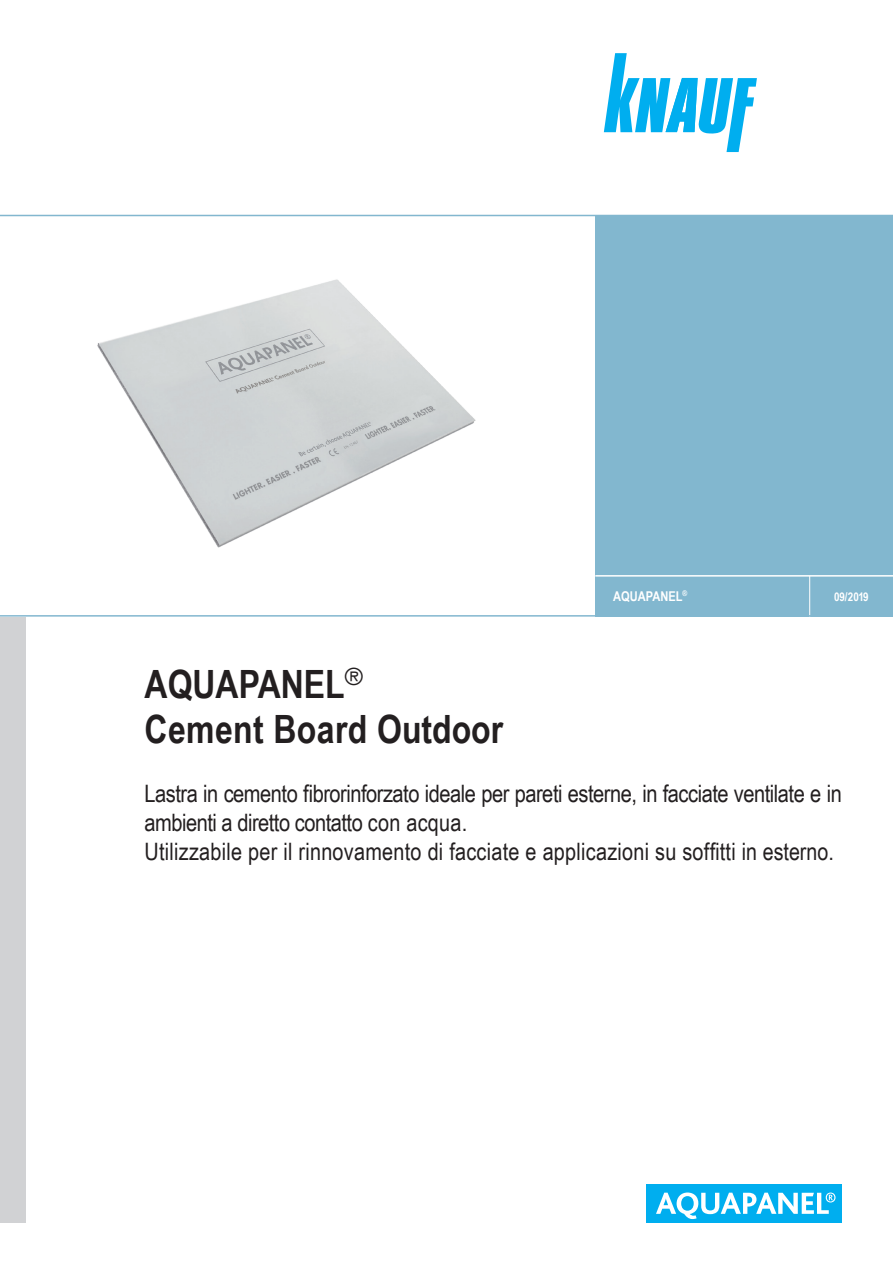
<style>
.page{position:relative;width:893px;height:1263px;background:#fff}
.page>*{position:absolute;margin:0;border:0;box-sizing:border-box;transform-origin:0 0}
.t1{font:700 39px/45px "Arial Narrow";color:#231f20}
.t2{font:24px/28.8px "Arial Narrow";letter-spacing:-.02em;color:#231f20}
.t3{font:700 13.5px "Arial Narrow";color:#fff}
.t4{font:700 12px "Arial Narrow";letter-spacing:-.02em;color:#fff}
.t5{font:700 7.8px "Arial Narrow";color:#fff}
</style>
<div class="page">
<img style="left:97px;top:279px;width:379px;height:269px">
<div style="left:0;top:617px;width:26px;height:605px;background:#d1d2d4"></div>
<svg style="left:604px;top:53px;width:153px;height:99px"></svg>
<div style="left:595px;top:215px;width:298px;height:402px;background:#82b7cf"></div>
<hr style="left:595px;top:575px;width:298px;height:2px;background:#fff">
<hr style="left:809px;top:576px;width:1px;height:41px;background:#fff">
<div style="left:646px;top:1184px;width:196px;height:38px;background:#00aeef"></div>
<svg style="left:656px;top:1192px;width:179px;height:27px"></svg>
<hr style="left:0;top:215px;width:893px;height:1px;background:#82b7cf">
<hr style="left:0;top:615px;width:893px;height:2px;background:#82b7cf">
<h1 class="t1" style="left:145px;top:660px;width:360px">AQUAPANEL<sup>®<br></sup>Cement Board Outdoor</h1>
<p class="t5" style="left:682px;top:588px;width:6px">®</p>
<p class="t3" style="left:613px;top:586px;width:71px">AQUAPANEL</p>
<p class="t4" style="left:834px;top:587px;width:36px">09/2019</p>
<p class="t2" style="left:145px;top:779px;width:699px">Lastra in cemento fibrorinforzato ideale per pareti esterne, in facciate ventilate e in ambienti a diretto contatto con acqua.<br>Utilizzabile per il rinnovamento di facciate e applicazioni su soffitti in esterno.</p>
</div>
